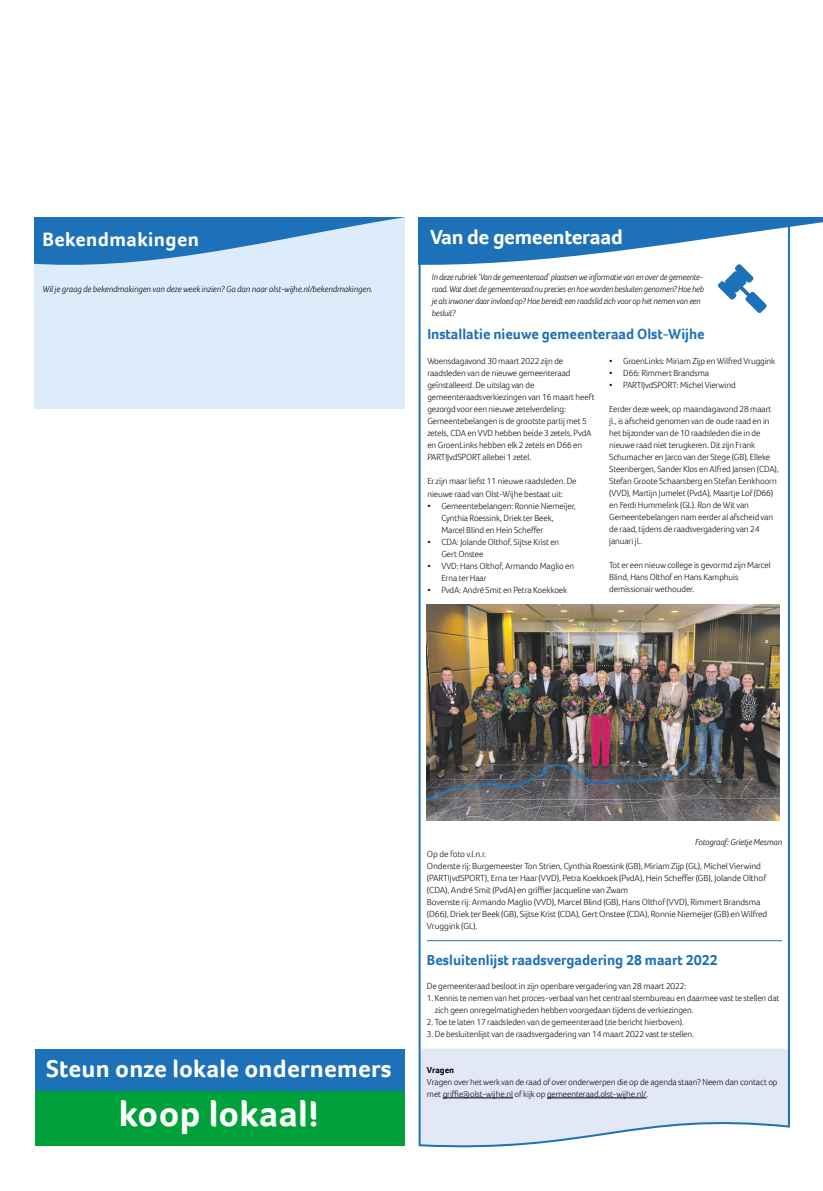
<style>
.page{position:relative;width:823px;height:1191px;background:#fff}
.page>*{position:absolute;margin:0;border:0;box-sizing:border-box;transform-origin:0 0}
.t1{font:700 37px "Foco";letter-spacing:.01em;color:#fff}
.t2{font:700 24.9px "Foco";letter-spacing:.01em;color:#fff}
.t3{font:700 21px "Foco";letter-spacing:-.015em;color:#fff}
.t4{font:700 20px "Foco";letter-spacing:.02em;color:#fff}
.t5{font:700 15px "Foco";color:#1d71b8}
.t6{font:300 9px/12px "Foco";letter-spacing:-.01em;color:#000}
.t7{font:italic 300 9px/12px "Foco";letter-spacing:-.01em;color:#000;scale:.95 1}
.t8{font:italic 300 9px "Foco";letter-spacing:-.01em;color:#000}
.t9{font:700 9px "Foco";letter-spacing:-.01em;color:#000}
</style>
<div class="page">
<div style="left:34px;top:218px;width:370px;height:190px;background:#ddecfa"></div>
<svg style="left:34px;top:218px;width:366px;height:47px"></svg>
<svg style="left:418px;top:217px;width:372px;height:931px"></svg>
<hr style="left:442px;top:1097px;width:70px;height:1px;background:#000">
<hr style="left:546px;top:1097px;width:100px;height:1px;background:#000">
<img style="left:426px;top:604px;width:352px;height:216px">
<hr style="left:426px;top:940px;width:355px;height:1px;background:#1d71b8">
<div style="left:35px;top:1049px;width:369px;height:41px;background:#1d71b8"></div>
<div style="left:35px;top:1090px;width:369px;height:55px;background:#00a13a"></div>
<svg style="left:418px;top:218px;width:404px;height:95px"></svg>
<h3 class="t4" style="left:43px;top:226px;width:158px">Bekendmakingen</h3>
<h3 class="t3" style="left:430px;top:223px;width:194px">Van de gemeenteraad</h3>
<p class="t7" style="left:431px;top:271px;width:288px">In deze rubriek ‘Van de gemeenteraad’ plaatsen we informatie van en over de gemeente&shy;raad. Wat doet de gemeenteraad nu precies en hoe worden besluiten genomen? Hoe heb je als inwoner daar invloed op? Hoe bereidt een raadslid zich voor op het nemen van een besluit?</p>
<h3 class="t5" style="left:427px;top:324px;width:279px">Installatie nieuwe gemeenteraad Olst-Wijhe</h3>
<p class="t6" style="left:427px;top:355px;width:169px">Woensdagavond 30 maart 2022 zijn de raadsleden van de nieuwe gemeenteraad geïnstalleerd. De uitslag van de gemeenteraadsverkiezingen van 16 maart heeft gezorgd voor een nieuwe zetelverdeling:<br>Gemeentebelangen is de grootste partij met 5 zetels, CDA en VVD hebben beide 3 zetels, PvdA en GroenLinks hebben elk 2 zetels en D66 en PARTIJvdSPORT allebei 1 zetel.</p>
<p class="t6" style="left:427px;top:475px;width:151px">Er zijn maar liefst 11 nieuwe raadsleden. De nieuwe raad van Olst-Wijhe bestaat uit:</p>
<p class="t6" style="left:441px;top:499px;width:136px;text-indent:-14px">• Gemeentebelangen: Ronnie Niemeijer,<br>Cynthia Roessink, Driek ter Beek,<br>Marcel Blind en Hein Scheffer</p>
<p class="t6" style="left:441px;top:535px;width:119px;text-indent:-14px">• CDA: Jolande Olthof, Sijtse Krist en<br>Gert Onstee</p>
<p class="t6" style="left:441px;top:559px;width:134px;text-indent:-14px">• VVD: Hans Olthof, Armando Maglio en<br>Erna ter Haar</p>
<p class="t6" style="left:427px;top:583px;width:141px">• PvdA: André Smit en Petra Koekkoek</p>
<p class="t8" style="left:43px;top:283px;width:331px">Wil je graag de bekendmakingen van deze week inzien? Ga dan naar olst-wijhe.nl/bekendmakingen.</p>
<p class="t6" style="left:608px;top:355px;width:168px">• GroenLinks: Miriam Zijp en Wilfred Vruggink</p>
<p class="t6" style="left:608px;top:367px;width:101px">• D66: Rimmert Brandsma</p>
<p class="t6" style="left:608px;top:379px;width:128px">• PARTIJvdSPORT: Michel Vierwind</p>
<p class="t6" style="left:608px;top:403px;width:171px">Eerder deze week, op maandagavond 28 maart jl., is afscheid genomen van de oude raad en in het bijzonder van de 10 raadsleden die in de nieuwe raad niet terugkeren. Dit zijn Frank Schumacher en Jarco van der Stege (GB), Elleke Steenbergen, Sander Klos en Alfred Jansen (CDA), Stefan Groote Schaarsberg en Stefan Eenkhoorn (VVD), Martijn Jumelet (PvdA), Maartje Lof (D66) en Ferdi Hummelink (GL). Ron de Wit van Gemeentebelangen nam eerder al afscheid van de raad, tijdens de raadsvergadering van 24 januari jl..</p>
<p class="t6" style="left:608px;top:559px;width:163px">Tot er een nieuw college is gevormd zijn Marcel<br>Blind, Hans Olthof en Hans Kamphuis demissionair wethouder.</p>
<h2 class="t2" style="left:46px;top:1052px;width:347px">Steun onze lokale ondernemers</h2>
<h1 class="t1" style="left:119px;top:1089px;width:201px">koop lokaal!</h1>
<p class="t8" style="left:694px;top:835px;width:88px">Fotograaf: Grietje Mesman</p>
<p class="t6" style="left:426px;top:847px;width:342px">Op de foto v.l.n.r.<br>Onderste rij: Burgemeester Ton Strien, Cynthia Roessink (GB), Miriam Zijp (GL), Michel Vierwind (PARTIJvdSPORT), Erna ter Haar (VVD), Petra Koekkoek (PvdA), Hein Scheffer (GB), Jolande Olthof (CDA), André Smit (PvdA) en griffier Jacqueline van Zwam<br>Bovenste rij: Armando Maglio (VVD), Marcel Blind (GB), Hans Olthof (VVD), Rimmert Brandsma (D66), Driek ter Beek (GB), Sijtse Krist (CDA), Gert Onstee (CDA), Ronnie Niemeijer (GB) en Wilfred Vruggink (GL).</p>
<h3 class="t5" style="left:426px;top:949px;width:292px">Besluitenlijst raadsvergadering 28 maart 2022</h3>
<p class="t6" style="left:426px;top:979px;width:261px">De gemeenteraad besloot in zijn openbare vergadering van 28 maart 2022:</p>
<p class="t6" style="left:434px;top:991px;width:346px;text-indent:-8px">1. Kennis te nemen van het proces-verbaal van het centraal stembureau en daarmee vast te stellen dat zich geen onregelmatigheden hebben voorgedaan tijdens de verkiezingen.</p>
<p class="t6" style="left:426px;top:1015px;width:258px">2. Toe te laten 17 raadsleden van de gemeenteraad (zie bericht hierboven).</p>
<p class="t6" style="left:426px;top:1027px;width:268px">3. De besluitenlijst van de raadsvergadering van 14 maart 2022 vast te stellen.</p>
<p class="t9" style="left:426px;top:1063px;width:29px">Vragen</p>
<p class="t6" style="left:426px;top:1075px;width:352px">Vragen over het werk van de raad of over onderwerpen die op de agenda staan? Neem dan contact op met griffie@olst-wijhe.nl of kijk op gemeenteraad.olst-wijhe.nl/.</p>
</div>
